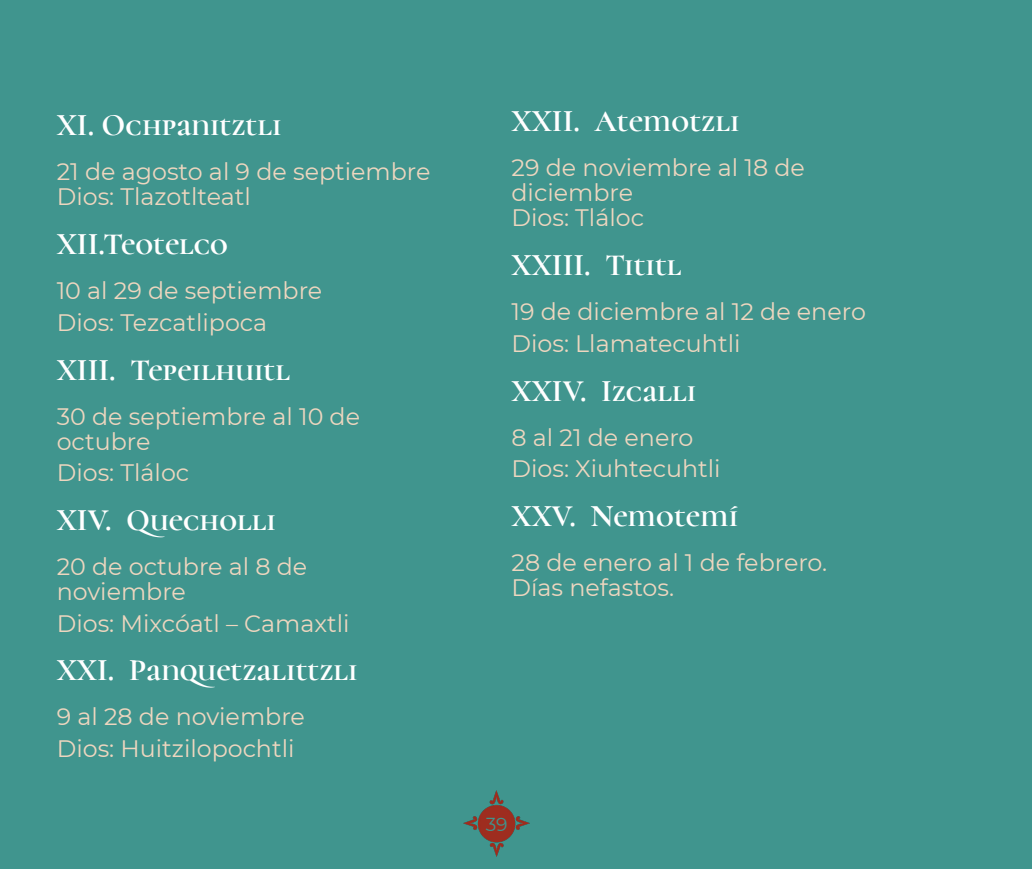
<style>
.page{position:relative;width:1032px;height:869px;background:#fff}
.page>*{position:absolute;margin:0;border:0;box-sizing:border-box;transform-origin:0 0}
.Meses{font:700 31.25px "Cormorant Unicase";color:#fff}
.texto_meses{font:23.75px/25px "Montserrat";color:#eed6bf}
.t1{font:18.75px "Montserrat";color:#40958e}
</style>
<div class="page">
<div style="left:0;top:0;width:1031px;height:868px;background:#40958e"></div>
<img style="left:463px;top:790px;width:66px;height:66px">
<p class="Meses" style="left:57px;top:106px;width:226px">XI. Ochpanitztli</p>
<p class="texto_meses" style="left:57px;top:158px;width:375px">21 de agosto al 9 de septiembre</p>
<p class="texto_meses" style="left:57px;top:183px;width:195px">Dios: Tlazotlteatl</p>
<p class="Meses" style="left:57px;top:225px;width:172px">XII.Teotelco</p>
<p class="texto_meses" style="left:57px;top:277px;width:267px">10 al 29 de septiembre</p>
<p class="texto_meses" style="left:57px;top:309px;width:212px">Dios: Tezcatlipoca</p>
<p class="Meses" style="left:57px;top:350px;width:235px">XIII. Tepeilhuitl</p>
<p class="texto_meses" style="left:57px;top:402px;width:305px">30 de septiembre al 10 de octubre</p>
<p class="texto_meses" style="left:57px;top:459px;width:134px">Dios: Tláloc</p>
<p class="Meses" style="left:57px;top:500px;width:220px">XIV. Quecholli</p>
<p class="texto_meses" style="left:57px;top:553px;width:252px">20 de octubre al 8 de noviembre</p>
<p class="texto_meses" style="left:57px;top:609px;width:294px">Dios: Mixcóatl – Camaxtli</p>
<p class="Meses" style="left:57px;top:650px;width:302px">XXI. Panquetzalittzli</p>
<p class="texto_meses" style="left:57px;top:703px;width:249px">9 al 28 de noviembre</p>
<p class="texto_meses" style="left:57px;top:734px;width:239px">Dios: Huitzilopochtli</p>
<p class="Meses" style="left:511px;top:102px;width:229px">XXII. Atemotzli</p>
<p class="texto_meses" style="left:511px;top:154px;width:295px">29 de noviembre al 18 de diciembre</p>
<p class="texto_meses" style="left:511px;top:204px;width:134px">Dios: Tláloc</p>
<p class="Meses" style="left:511px;top:246px;width:171px">XXIII. Tititl</p>
<p class="texto_meses" style="left:511px;top:298px;width:356px">19 de diciembre al 12 de enero</p>
<p class="texto_meses" style="left:511px;top:330px;width:230px">Dios: Llamatecuhtli</p>
<p class="Meses" style="left:511px;top:371px;width:186px">XXIV. Izcalli</p>
<p class="texto_meses" style="left:511px;top:423px;width:183px">8 al 21 de enero</p>
<p class="texto_meses" style="left:511px;top:455px;width:210px">Dios: Xiuhtecuhtli</p>
<p class="Meses" style="left:511px;top:496px;width:228px">XXV. Nemotemí</p>
<p class="texto_meses" style="left:511px;top:549px;width:317px">28 de enero al 1 de febrero.</p>
<p class="texto_meses" style="left:511px;top:574px;width:164px">Días nefastos.</p>
<p class="t1" style="left:485px;top:810px;width:23px">39</p>
</div>
